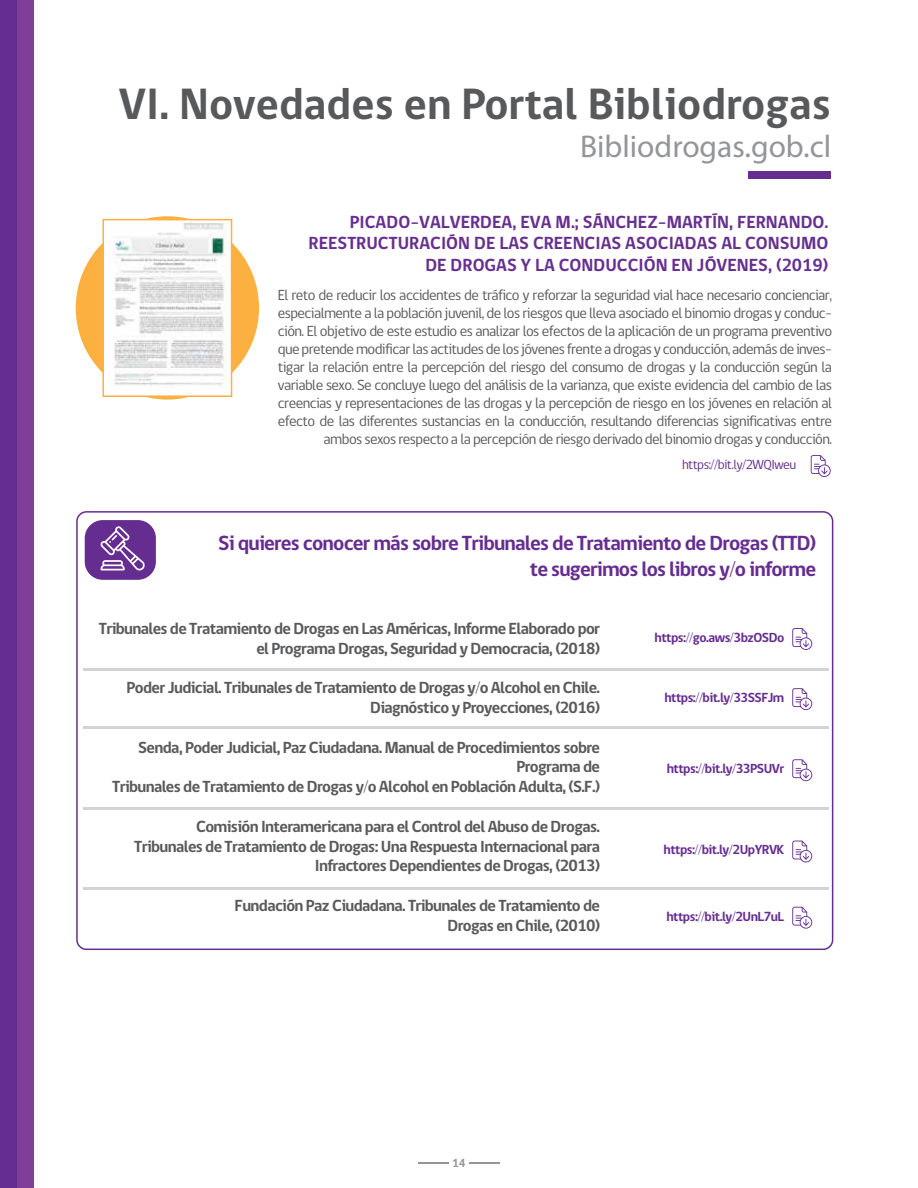
<style>
.page{position:relative;width:918px;height:1188px;background:#fff}
.page>*{position:absolute;margin:0;border:0;box-sizing:border-box;transform-origin:0 0}
.t1{font:700 45px "gob CL";color:#58595b}
.t2{font:31.5px "Myriad Pro";color:#939598}
.t3{font:700 21px/25.2px "gob CL";letter-spacing:-.04em;color:#662d91;text-align:right}
.t4{font:700 18px/21.6px "gob CL";color:#673090;text-align:right}
.t5{font:700 16.5px/19.8px "gob CL";letter-spacing:-.04em;color:#595a5c;text-align:right}
.t6{font:15px/18px "gob CL";letter-spacing:-.04em;color:#595a5c;text-align:right}
.t7{font:700 13.5px "gob CL";letter-spacing:-.04em;color:#662d91}
.t8{font:13.5px "gob CL";letter-spacing:-.04em;color:#662d91}
.t9{font:700 12px "gob CL";color:#939598}
</style>
<div class="page">
<div style="left:85px;top:520px;width:71px;height:60px;background:#662d91;border-radius:18px"></div>
<div style="left:748px;top:171px;width:83px;height:8px;background:#662d91"></div>
<div style="left:0;top:0;width:17px;height:1188px;background:#662d91"></div>
<div style="left:17px;top:0;width:17px;height:1188px;background:#7f3f98"></div>
<hr style="left:469px;top:1162px;width:31px;height:2px;background:#939598">
<hr style="left:418px;top:1162px;width:31px;height:2px;background:#939598">
<div style="left:76px;top:216px;width:183px;height:184px;background:#fbb040;border-radius:50%"></div>
<svg style="left:102px;top:219px;width:130px;height:178px"></svg>
<img style="left:105px;top:224px;width:124px;height:171px">
<div style="left:76px;top:511px;width:757px;height:439px;border:2px solid #662d91;border-radius:9px"></div>
<hr style="left:83px;top:668px;width:746px;height:2px;background:#d2d3d4">
<hr style="left:83px;top:727px;width:746px;height:2px;background:#d2d3d4">
<hr style="left:83px;top:808px;width:746px;height:2px;background:#d2d3d4">
<hr style="left:83px;top:887px;width:746px;height:2px;background:#d2d3d4">
<svg style="left:100px;top:526px;width:45px;height:44px"></svg>
<svg style="left:811px;top:455px;width:20px;height:22px"></svg>
<svg style="left:792px;top:628px;width:20px;height:22px"></svg>
<svg style="left:792px;top:688px;width:20px;height:22px"></svg>
<svg style="left:792px;top:759px;width:20px;height:22px"></svg>
<svg style="left:792px;top:841px;width:20px;height:21px"></svg>
<svg style="left:792px;top:907px;width:20px;height:22px"></svg>
<h1 class="t1" style="left:119px;top:74px;width:714px">VI. Novedades en Portal Bibliodrogas</h1>
<h2 class="t2" style="left:580px;top:127px;width:253px">Bibliodrogas.gob.cl</h2>
<p class="t4" style="left:309px;top:212px;width:521px">PICADO-VALVERDEA, EVA M.; SÁNCHEZ-MARTÍN, FERNANDO.<br>REESTRUCTURACIÓN DE LAS CREENCIAS ASOCIADAS AL CONSUMO<br>DE DROGAS Y LA CONDUCCIÓN EN JÓVENES, (2019)</p>
<p class="t6" style="left:278px;top:286px;width:556px">El reto de reducir los accidentes de tráfico y reforzar la seguridad vial hace necesario concienciar, especialmente a la población juvenil, de los riesgos que lleva asociado el binomio drogas y conduc&shy;ción. El objetivo de este estudio es analizar los efectos de la aplicación de un programa preventivo que pretende modificar las actitudes de los jóvenes frente a drogas y conducción, además de inves&shy;tigar la relación entre la percepción del riesgo del consumo de drogas y la conducción según la variable sexo. Se concluye luego del análisis de la varianza, que existe evidencia del cambio de las creencias y representaciones de las drogas y la percepción de riesgo en los jóvenes en relación al efecto de las diferentes sustancias en la conducción, resultando diferencias significativas entre ambos sexos respecto a la percepción de riesgo derivado del binomio drogas y conducción.</p>
<p class="t8" style="left:682px;top:455px;width:116px">https://bit.ly/2WQIweu</p>
<h3 class="t3" style="left:218px;top:531px;width:600px">Si quieres conocer más sobre Tribunales de Tratamiento de Drogas (TTD) te sugerimos los libros y/o informe</h3>
<p class="t5" style="left:99px;top:619px;width:503px">Tribunales de Tratamiento de Drogas en Las Américas, Informe Elaborado por el Programa Drogas, Seguridad y Democracia, (2018)</p>
<p class="t5" style="left:127px;top:678px;width:475px">Poder Judicial. Tribunales de Tratamiento de Drogas y/o Alcohol en Chile.<br>Diagnóstico y Proyecciones, (2016)</p>
<p class="t5" style="left:112px;top:738px;width:489px">Senda, Poder Judicial, Paz Ciudadana. Manual de Procedimientos sobre<br>Programa de<br>Tribunales de Tratamiento de Drogas y/o Alcohol en Población Adulta, (S.F.)</p>
<p class="t5" style="left:134px;top:817px;width:467px">Comisión Interamericana para el Control del Abuso de Drogas.<br>Tribunales de Tratamiento de Drogas: Una Respuesta Internacional para<br>Infractores Dependientes de Drogas, (2013)</p>
<p class="t5" style="left:235px;top:896px;width:367px">Fundación Paz Ciudadana. Tribunales de Tratamiento de<br>Drogas en Chile, (2010)</p>
<p class="t7" style="left:655px;top:628px;width:131px">https://go.aws/3bzOSDo</p>
<p class="t7" style="left:664px;top:688px;width:121px">https://bit.ly/33SSFJm</p>
<p class="t7" style="left:667px;top:759px;width:119px">https://bit.ly/33PSUVr</p>
<p class="t7" style="left:664px;top:841px;width:122px">https://bit.ly/2UpYRVK</p>
<p class="t7" style="left:666px;top:907px;width:119px">https://bit.ly/2UnL7uL</p>
<p class="t9" style="left:452px;top:1155px;width:15px">14</p>
</div>
